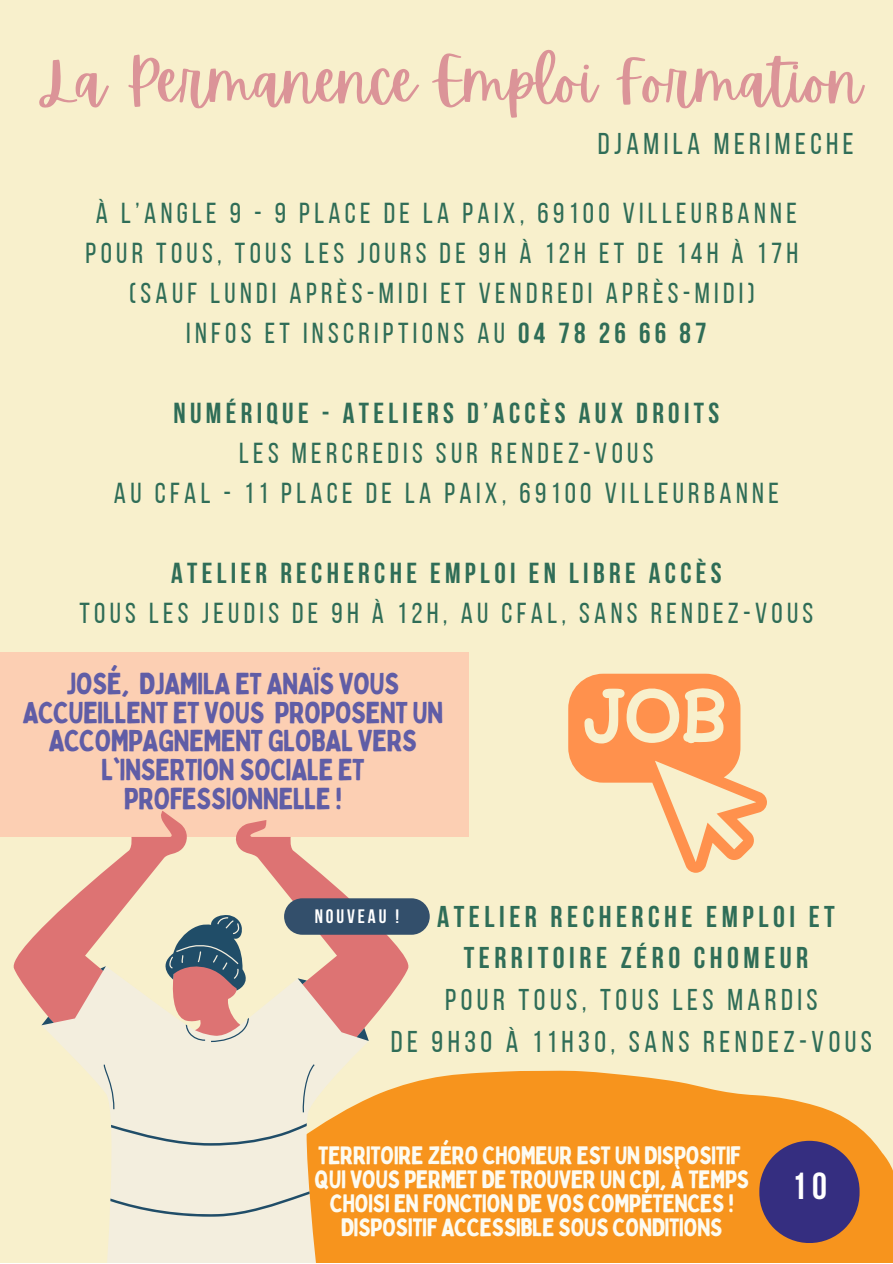
<style>
.page{position:relative;width:893px;height:1264px;background:#fff}
.page>*{position:absolute;margin:0;border:0;box-sizing:border-box;transform-origin:0 0}
.t1{font:59.7px "Apricots";color:#db9498}
.t2{font:700 37.5px "Bebas Neue";color:#fff}
.t3{font:30px "Bebas Neue";letter-spacing:.15em;color:#2f6d57}
.t4{font:700 30px/41.5px "Bebas Neue";letter-spacing:.15em;color:#2f6d57;text-align:center}
.t5{font:29.85px/28.7px "Bobby Jones";letter-spacing:-.025em;color:#605da6;text-align:center}
.t6{font:28.8px "Bebas Neue";letter-spacing:.15em;color:#2f6d57}
.t7{font:700 28.8px "Bebas Neue";letter-spacing:.15em;color:#2f6d57}
.t8{font:24.9px/23.7px "Bobby Jones";letter-spacing:-.025em;color:#fdfbf1;text-align:center}
.t9{font:700 19.35px "Bebas Neue";letter-spacing:.15em;color:#fff}
.s1{font-weight:700}
</style>
<div class="page">
<div style="left:0;top:0;width:892px;height:1262px;background:#f8f0cc"></div>
<svg style="left:369px;top:1070px;width:523px;height:192px;background:#f79d2e"></svg>
<div style="left:0;top:652px;width:469px;height:185px;background:#fccfb3"></div>
<svg style="left:13px;top:811px;width:403px;height:273px"></svg>
<svg style="left:41px;top:966px;width:328px;height:296px;fill:#f3eede"></svg>
<svg style="left:356px;top:1028px;width:13px;height:13px"></svg>
<svg style="left:297px;top:978px;width:10px;height:6px"></svg>
<svg style="left:100px;top:966px;width:6px;height:4px"></svg>
<svg style="left:41px;top:1016px;width:13px;height:9px"></svg>
<svg style="left:111px;top:1123px;width:196px;height:22px;background:#dbdbd0"></svg>
<svg style="left:110px;top:1191px;width:199px;height:25px;background:#deded2"></svg>
<svg style="left:211px;top:1017px;width:38px;height:25px"></svg>
<svg style="left:186px;top:1024px;width:19px;height:16px"></svg>
<svg style="left:302px;top:1064px;width:12px;height:48px"></svg>
<svg style="left:104px;top:1064px;width:10px;height:45px"></svg>
<svg style="left:156px;top:914px;width:96px;height:76px"></svg>
<svg style="left:759px;top:1140px;width:100px;height:102px;background:#5d436b"></svg>
<div style="left:284px;top:898px;width:145px;height:36px;background:#334f6b;border-radius:18px"></div>
<svg style="left:568px;top:673px;width:199px;height:199px"></svg>
<p class="t1" style="left:42px;top:47px;width:821px">La Permanence Emploi Formation</p>
<p class="t3" style="left:597px;top:132px;width:257px">DJAMILA MERIMECHE</p>
<p class="t6" style="left:96px;top:201px;width:702px">À L’ANGLE 9 - 9 PLACE DE LA PAIX, 69100 VILLEURBANNE</p>
<p class="t6" style="left:86px;top:241px;width:714px">POUR TOUS, TOUS LES JOURS DE 9H À 12H ET DE 14H À 17H</p>
<p class="t6" style="left:129px;top:281px;width:627px">(SAUF LUNDI APRÈS-MIDI ET VENDREDI APRÈS-MIDI)</p>
<p class="t6" style="left:186px;top:321px;width:522px">INFOS ET INSCRIPTIONS AU <span class="s1">04 78 26 66 87</span></p>
<p class="t7" style="left:173px;top:401px;width:547px">NUMÉRIQUE - ATELIERS D’ACCÈS AUX DROITS</p>
<p class="t6" style="left:239px;top:441px;width:415px">LES MERCREDIS SUR RENDEZ-VOUS</p>
<p class="t6" style="left:114px;top:481px;width:666px">AU CFAL - 11 PLACE DE LA PAIX, 69100 VILLEURBANNE</p>
<p class="t7" style="left:171px;top:561px;width:552px">ATELIER RECHERCHE EMPLOI EN LIBRE ACCÈS</p>
<p class="t6" style="left:79px;top:601px;width:735px">TOUS LES JEUDIS DE 9H À 12H, AU CFAL, SANS RENDEZ-VOUS</p>
<p class="t5" style="left:22px;top:668px;width:422px">JOSÉ, DJAMILA ET ANAÏS VOUS<br>ACCUEILLENT ET VOUS PROPOSENT UN<br>ACCOMPAGNEMENT GLOBAL VERS<br>L'INSERTION SOCIALE ET<br>PROFESSIONNELLE !</p>
<p class="t4" style="left:437px;top:898px;width:399px">ATELIER RECHERCHE EMPLOI ET<br>TERRITOIRE ZÉRO CHOMEUR</p>
<p class="t3" style="left:445px;top:987px;width:374px">POUR TOUS, TOUS LES MARDIS</p>
<p class="t3" style="left:391px;top:1029px;width:482px">DE 9H30 À 11H30, SANS RENDEZ-VOUS</p>
<p class="t9" style="left:315px;top:909px;width:86px">NOUVEAU !</p>
<p class="t8" style="left:318px;top:1143px;width:424px">TERRITOIRE ZÉRO CHOMEUR EST UN DISPOSITIF</p>
<p class="t8" style="left:314px;top:1166px;width:436px">QUI VOUS PERMET DE TROUVER UN CDI, À TEMPS<br>CHOISI EN FONCTION DE VOS COMPÉTENCES !</p>
<p class="t8" style="left:341px;top:1214px;width:383px">DISPOSITIF ACCESSIBLE SOUS CONDITIONS</p>
<p class="t2" style="left:791px;top:1171px;width:37px">10</p>
</div>
